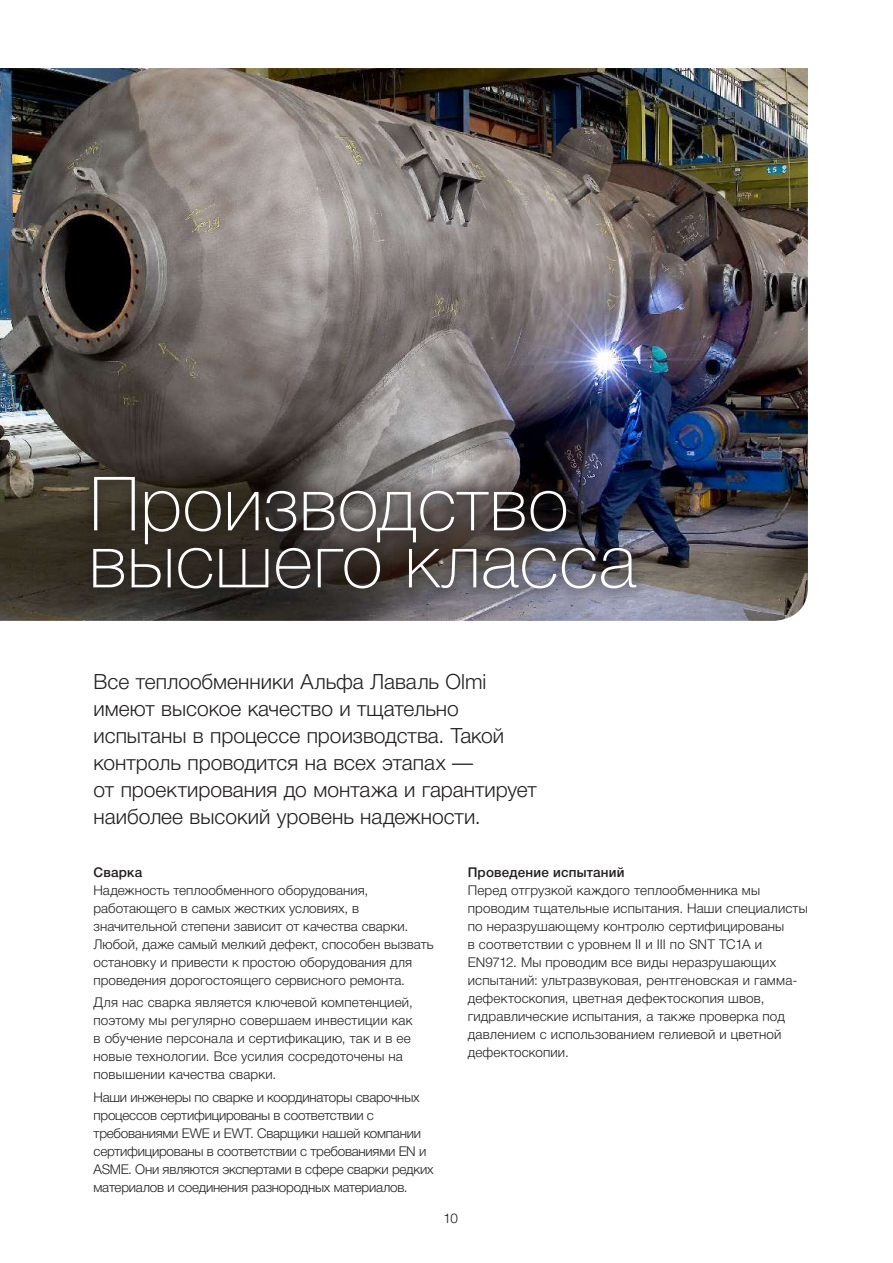
<style>
.page{position:relative;width:893px;height:1263px;background:#fff}
.page>*{position:absolute;margin:0;border:0;box-sizing:border-box;transform-origin:0 0}
.t1{font:100 75px/57px "Helvetica Neue Cyr";letter-spacing:.01em;color:#fff}
.t2{font:300 21px/27px "Helvetica Neue Cyr";color:#231f20}
.t3{font:300 13.5px/18px "Helvetica Neue Cyr";letter-spacing:.005em;color:#231f20}
.t4{font:300 13.5px/18px "Helvetica Neue Cyr";letter-spacing:-.02em;color:#231f20}
.t5{font:500 13.5px "Helvetica Neue Cyr";letter-spacing:.015em;color:#231f20}
</style>
<div class="page">
<img style="left:0;top:68px;width:808px;height:553px">
<div style="left:77px;top:461px;width:575px;height:143px;background:#231f20;opacity:.3"></div>
<h1 class="t1" style="left:89px;top:476px;width:548px">Производство высшего класса</h1>
<h2 class="t2" style="left:94px;top:669px;width:445px">Все теплообменники Альфа Лаваль Olmi имеют высокое качество и тщательно испытаны в процессе производства. Такой контроль проводится на всех этапах —<br>от проектирования до монтажа и гарантирует наиболее высокий уровень надежности.</h2>
<p class="t5" style="left:94px;top:865px;width:50px">Сварка</p>
<p class="t3" style="left:94px;top:881px;width:342px">Надежность теплообменного оборудования, работающего в самых жестких условиях, в значительной степени зависит от качества сварки.<br>Любой, даже самый мелкий дефект, способен вызвать остановку и привести к простою оборудования для проведения дорогостоящего сервисного ремонта.</p>
<p class="t3" style="left:94px;top:994px;width:321px">Для нас сварка является ключевой компетенцией, поэтому мы регулярно совершаем инвестиции как в обучение персонала и сертификацию, так и в ее новые технологии. Все усилия сосредоточены на повышении качества сварки.</p>
<p class="t4" style="left:94px;top:1088px;width:342px">Наши инженеры по сварке и координаторы сварочных процессов сертифицированы в соответствии с требованиями EWE и EWT. Сварщики нашей компании сертифицированы в соответствии с требованиями EN и ASME. Они являются экспертами в сфере сварки редких материалов и соединения разнородных материалов.</p>
<p class="t5" style="left:468px;top:865px;width:158px">Проведение испытаний</p>
<p class="t3" style="left:468px;top:881px;width:342px">Перед отгрузкой каждого теплообменника мы проводим тщательные испытания. Наши специалисты по неразрушающему контролю сертифицированы<br>в соответствии с уровнем II и III по SNT TC1A и EN9712. Мы проводим все виды неразрушающих испытаний: ультразвуковая, рентгеновская и гамма&shy;дефектоскопия, цветная дефектоскопия швов, гидравлические испытания, а также проверка под давлением с использованием гелиевой и цветной дефектоскопии.</p>
<p class="t3" style="left:444px;top:1209px;width:16px">10</p>
</div>
